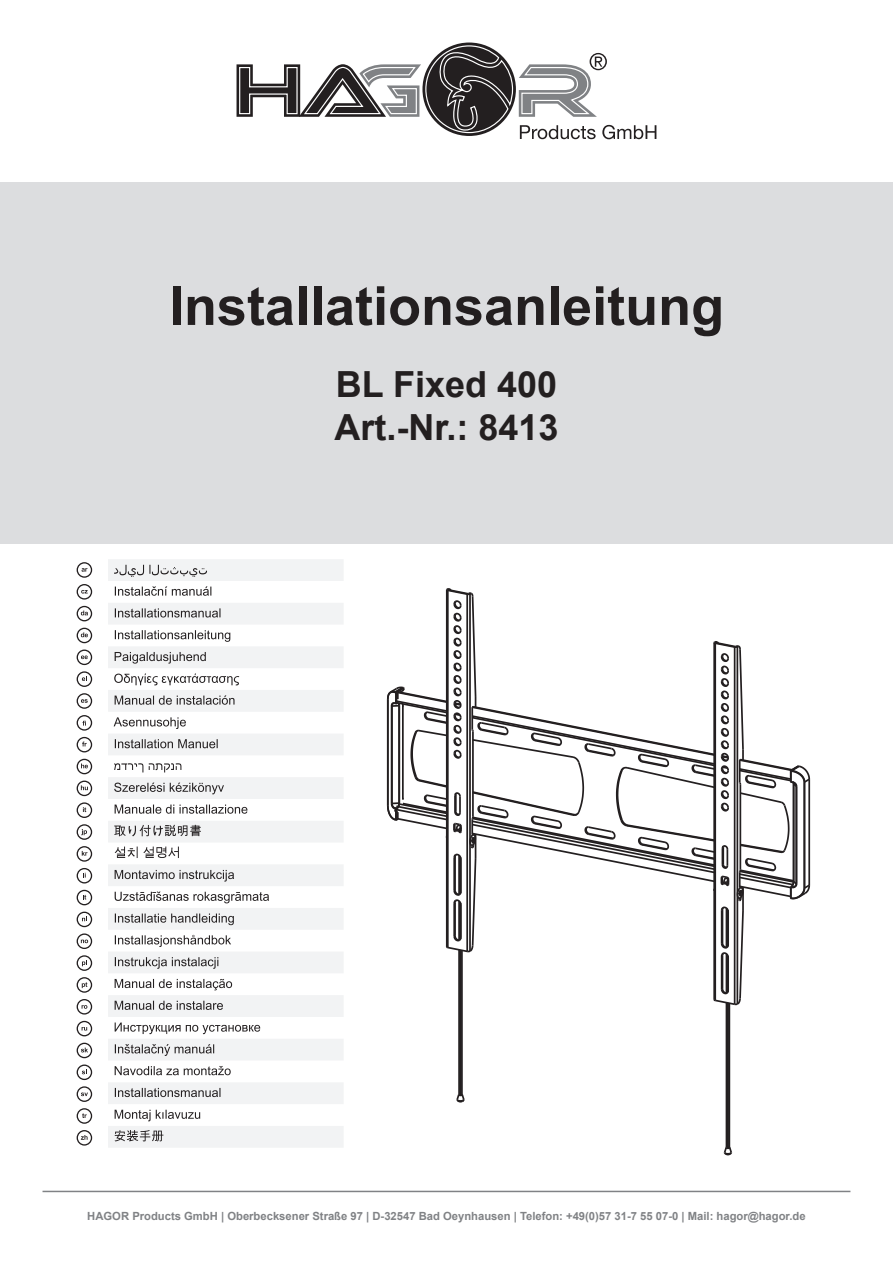
<style>
.page{position:relative;width:893px;height:1263px;background:#fff}
.page>*{position:absolute;margin:0;border:0;box-sizing:border-box;transform-origin:0 0}
.t1{font:700 54px "Arial";color:#231f20}
.t2{font:700 36px/43.2px "Arial";color:#231f20}
.t3{font:700 11.25px "Arial";color:#808285}
</style>
<div class="page">
<svg style="left:77px;top:562px;width:15px;height:16px"></svg>
<svg style="left:77px;top:584px;width:15px;height:16px"></svg>
<svg style="left:77px;top:606px;width:15px;height:15px"></svg>
<svg style="left:77px;top:628px;width:15px;height:15px"></svg>
<svg style="left:77px;top:649px;width:15px;height:16px"></svg>
<svg style="left:77px;top:671px;width:15px;height:16px"></svg>
<svg style="left:77px;top:693px;width:15px;height:16px"></svg>
<svg style="left:77px;top:715px;width:15px;height:16px"></svg>
<svg style="left:77px;top:737px;width:15px;height:15px"></svg>
<svg style="left:77px;top:759px;width:15px;height:15px"></svg>
<svg style="left:77px;top:780px;width:15px;height:16px"></svg>
<svg style="left:77px;top:802px;width:15px;height:16px"></svg>
<svg style="left:77px;top:824px;width:15px;height:16px"></svg>
<svg style="left:77px;top:846px;width:15px;height:16px"></svg>
<svg style="left:77px;top:868px;width:15px;height:15px"></svg>
<svg style="left:77px;top:890px;width:15px;height:15px"></svg>
<svg style="left:77px;top:912px;width:15px;height:15px"></svg>
<svg style="left:77px;top:933px;width:15px;height:16px"></svg>
<svg style="left:77px;top:955px;width:15px;height:16px"></svg>
<svg style="left:77px;top:977px;width:15px;height:16px"></svg>
<svg style="left:77px;top:999px;width:15px;height:15px"></svg>
<svg style="left:77px;top:1021px;width:15px;height:15px"></svg>
<svg style="left:77px;top:1043px;width:15px;height:15px"></svg>
<svg style="left:77px;top:1064px;width:15px;height:16px"></svg>
<svg style="left:77px;top:1086px;width:15px;height:16px"></svg>
<svg style="left:77px;top:1108px;width:15px;height:16px"></svg>
<svg style="left:77px;top:1130px;width:15px;height:15px"></svg>
<svg style="left:108px;top:559px;width:235px;height:588px;fill:#f2f3f4"></svg>
<svg style="left:114px;top:565px;width:93px;height:12px"></svg>
<svg style="left:115px;top:586px;width:96px;height:10px"></svg>
<svg style="left:115px;top:608px;width:105px;height:9px"></svg>
<svg style="left:115px;top:630px;width:115px;height:12px"></svg>
<svg style="left:115px;top:652px;width:91px;height:12px"></svg>
<svg style="left:114px;top:673px;width:125px;height:12px"></svg>
<svg style="left:115px;top:695px;width:120px;height:10px"></svg>
<svg style="left:114px;top:717px;width:72px;height:12px"></svg>
<svg style="left:115px;top:739px;width:103px;height:9px"></svg>
<svg style="left:114px;top:763px;width:67px;height:9px"></svg>
<svg style="left:114px;top:783px;width:110px;height:11px"></svg>
<svg style="left:115px;top:804px;width:132px;height:10px"></svg>
<svg style="left:114px;top:825px;width:87px;height:11px"></svg>
<svg style="left:115px;top:846px;width:64px;height:12px"></svg>
<svg style="left:115px;top:870px;width:119px;height:11px"></svg>
<svg style="left:115px;top:891px;width:154px;height:12px"></svg>
<svg style="left:115px;top:913px;width:119px;height:12px"></svg>
<svg style="left:115px;top:935px;width:116px;height:12px"></svg>
<svg style="left:115px;top:957px;width:103px;height:12px"></svg>
<svg style="left:115px;top:979px;width:117px;height:11px"></svg>
<svg style="left:115px;top:1001px;width:108px;height:9px"></svg>
<svg style="left:115px;top:1022px;width:145px;height:12px"></svg>
<svg style="left:115px;top:1044px;width:99px;height:12px"></svg>
<svg style="left:115px;top:1066px;width:116px;height:9px"></svg>
<svg style="left:115px;top:1088px;width:105px;height:9px"></svg>
<svg style="left:115px;top:1110px;width:85px;height:11px"></svg>
<svg style="left:115px;top:1130px;width:48px;height:11px"></svg>
<hr style="left:43px;top:1191px;width:807px;height:1px;background:#808285">
<svg style="left:237px;top:43px;width:419px;height:96px"></svg>
<div style="left:0;top:182px;width:893px;height:362px;background:#dcdddf"></div>
<hr style="left:728px;top:1003px;width:2px;height:145px;background:#231f20">
<hr style="left:727px;top:1003px;width:2px;height:144px;background:#231f20">
<hr style="left:726px;top:1003px;width:1px;height:144px;background:#231f20">
<hr style="left:461px;top:950px;width:2px;height:145px;background:#231f20">
<hr style="left:459px;top:950px;width:2px;height:145px;background:#231f20">
<hr style="left:458px;top:950px;width:2px;height:145px;background:#231f20">
<svg style="left:456px;top:1092px;width:9px;height:11px"></svg>
<svg style="left:723px;top:1145px;width:10px;height:11px"></svg>
<svg style="left:386px;top:588px;width:425px;height:418px"></svg>
<h1 class="t1" style="left:169px;top:268px;width:557px">Installationsanleitung</h1>
<h2 class="t2" style="left:334px;top:363px;width:226px">BL Fixed 400<br>Art.-Nr.: 8413</h2>
<p class="t3" style="left:87px;top:1208px;width:720px">HAGOR Products GmbH | Oberbecksener Straße 97 | D-32547 Bad Oeynhausen | Telefon: +49(0)57 31-7 55 07-0 | Mail: hagor@hagor.de</p>
</div>
